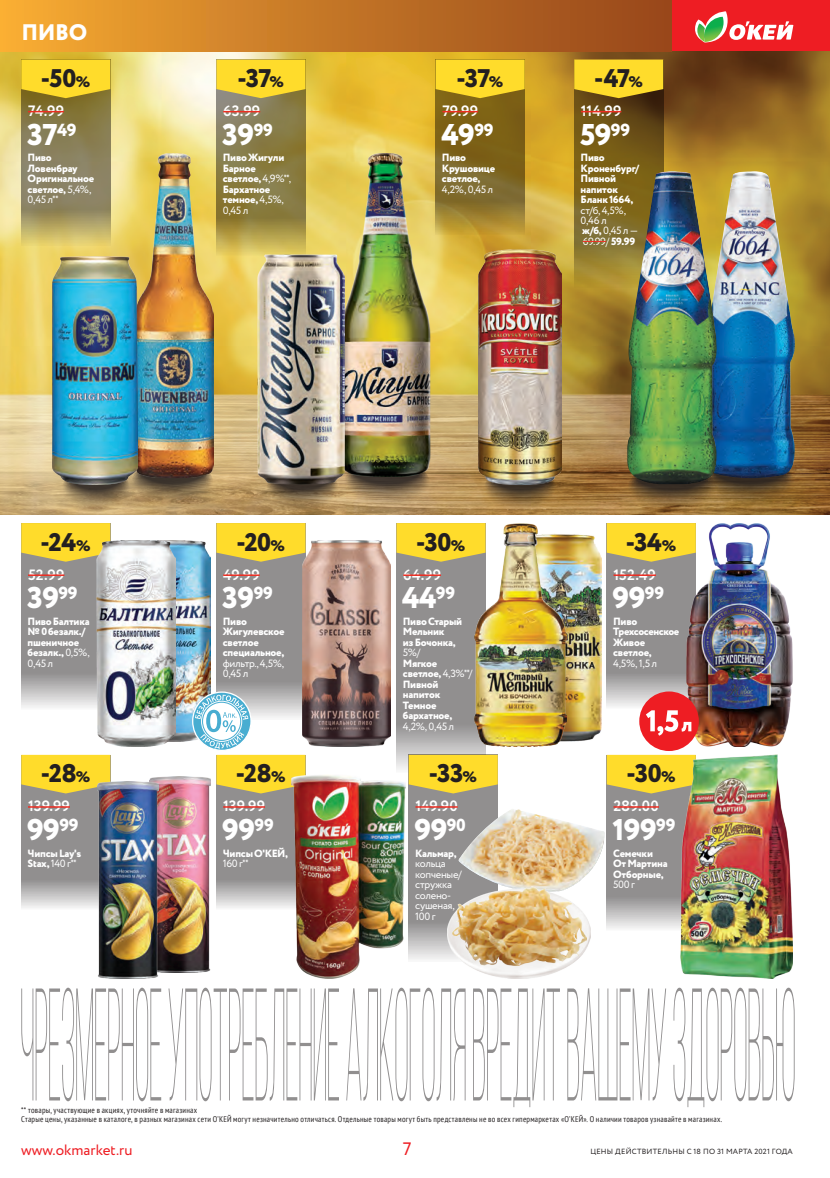
<style>
.page{position:relative;width:830px;height:1178px;background:#fff}
.page>*{position:absolute;margin:0;border:0;box-sizing:border-box;transform-origin:0 0}
.PrTag_RedPrice{font:800 30px "Circe";letter-spacing:-.02em;color:#fff}
.t1{font:800 25.5px "Circe";letter-spacing:-.02em;color:#231f20}
.t2{font:800 22.5px "Circe";color:#fff}
.t3{font:18px "Circe";color:#ee1d23}
.PrTag_BlackPrice{font:700 15px "Circe";color:#fff}
.t4{font:15px "Circe";color:#ee1d23}
.Product-Name{font:800 10.5px/10.5px "Circe";letter-spacing:-.02em;color:#fff}
.Product-Name-2{font:10.5px/10.5px "Circe";letter-spacing:-.025em;color:#fff}
.t5{font:condensed 8.25px/9px "PT Sans";letter-spacing:.03em;color:#231f20}
.t6{font:7.5px "Circe";letter-spacing:.03em;color:#231f20}
.s1{font-size:15.3px}
.s2{font-weight:400}
.s3{font-family:"PT Sans";font-weight:400;font-stretch:condensed}
.s4{font-weight:800}
</style>
<div class="page">
<img style="left:0;top:51px;width:829px;height:463px">
<svg style="left:62px;top:463px;width:68px;height:51px"></svg>
<svg style="left:266px;top:463px;width:72px;height:51px"></svg>
<svg style="left:626px;top:463px;width:90px;height:51px"></svg>
<svg style="left:704px;top:458px;width:90px;height:51px"></svg>
<svg style="left:484px;top:463px;width:72px;height:51px"></svg>
<svg style="left:131px;top:458px;width:82px;height:51px"></svg>
<svg style="left:343px;top:458px;width:86px;height:51px"></svg>
<svg style="left:574px;top:98px;width:89px;height:189px"></svg>
<svg style="left:582px;top:241px;width:23px;height:1px"></svg>
<svg style="left:574px;top:60px;width:89px;height:38px"></svg>
<hr style="left:580px;top:111px;width:41px;height:1px;background:#ed2d22">
<img style="left:716px;top:171px;width:78px;height:307px">
<img style="left:626px;top:171px;width:90px;height:313px">
<svg style="left:396px;top:562px;width:89px;height:208px;fill:#918f8f"></svg>
<svg style="left:396px;top:523px;width:78px;height:39px"></svg>
<hr style="left:403px;top:574px;width:38px;height:2px;background:#ed2d22">
<img style="left:474px;top:523px;width:85px;height:223px">
<img style="left:520px;top:533px;width:81px;height:209px">
<svg style="left:606px;top:793px;width:74px;height:136px;fill:#918f8f"></svg>
<svg style="left:606px;top:755px;width:74px;height:38px"></svg>
<hr style="left:613px;top:806px;width:45px;height:2px;background:#ed2d22">
<img style="left:680px;top:755px;width:112px;height:223px">
<div style="left:216px;top:523px;width:89px;height:197px;background:#918f8f"></div>
<svg style="left:216px;top:523px;width:89px;height:39px"></svg>
<hr style="left:223px;top:574px;width:36px;height:2px;background:#ed2d22">
<img style="left:303px;top:540px;width:87px;height:206px">
<svg style="left:435px;top:98px;width:89px;height:137px"></svg>
<svg style="left:435px;top:60px;width:89px;height:38px"></svg>
<hr style="left:442px;top:111px;width:36px;height:1px;background:#ed2d22">
<img style="left:478px;top:249px;width:83px;height:235px">
<svg style="left:21px;top:562px;width:76px;height:146px;fill:#918f8f"></svg>
<svg style="left:21px;top:523px;width:89px;height:39px"></svg>
<hr style="left:28px;top:574px;width:36px;height:2px;background:#ed2d22">
<img style="left:176px;top:540px;width:34px;height:202px">
<img style="left:97px;top:540px;width:79px;height:206px">
<svg style="left:216px;top:793px;width:75px;height:115px;fill:#918f8f"></svg>
<hr style="left:223px;top:806px;width:42px;height:2px;background:#ed2d22">
<img style="left:291px;top:775px;width:115px;height:203px">
<svg style="left:606px;top:562px;width:74px;height:145px;fill:#918f8f"></svg>
<svg style="left:606px;top:523px;width:74px;height:39px"></svg>
<hr style="left:613px;top:574px;width:42px;height:2px;background:#ed2d22">
<img style="left:680px;top:523px;width:113px;height:223px">
<svg style="left:216px;top:98px;width:89px;height:158px"></svg>
<svg style="left:216px;top:60px;width:89px;height:38px"></svg>
<hr style="left:223px;top:111px;width:37px;height:1px;background:#ed2d22">
<img style="left:340px;top:153px;width:90px;height:323px">
<img style="left:258px;top:255px;width:87px;height:229px">
<svg style="left:21px;top:98px;width:89px;height:148px"></svg>
<svg style="left:21px;top:60px;width:89px;height:38px"></svg>
<hr style="left:28px;top:111px;width:36px;height:1px;background:#ed2d22">
<img style="left:134px;top:153px;width:80px;height:324px">
<img style="left:52px;top:257px;width:85px;height:227px">
<svg style="left:408px;top:793px;width:89px;height:167px;fill:#918f8f"></svg>
<svg style="left:408px;top:755px;width:89px;height:38px"></svg>
<hr style="left:415px;top:806px;width:42px;height:2px;background:#ed2d22">
<img style="left:458px;top:808px;width:146px;height:78px">
<img style="left:447px;top:888px;width:143px;height:90px">
<img style="left:452px;top:886px;width:134px;height:80px">
<svg style="left:21px;top:793px;width:76px;height:115px;fill:#918f8f"></svg>
<svg style="left:21px;top:755px;width:89px;height:38px"></svg>
<hr style="left:28px;top:806px;width:42px;height:2px;background:#ed2d22">
<img style="left:150px;top:776px;width:61px;height:196px">
<img style="left:97px;top:782px;width:61px;height:196px">
<div style="left:639px;top:691px;width:59px;height:60px;background:#ee1d23;border-radius:50%"></div>
<svg style="left:646px;top:710px;width:45px;height:26px"></svg>
<svg style="left:192px;top:691px;width:113px;height:102px"></svg>
<svg style="left:21px;top:988px;width:773px;height:119px"></svg>
<div style="left:671px;top:0;width:158px;height:51px;background:#ee1d23"></div>
<svg style="left:695px;top:11px;width:98px;height:32px"></svg>
<div style="left:0;top:0;width:671px;height:51px;background:linear-gradient(to right,#f6ab33,#95441a)"></div>
<p class="t2" style="left:21px;top:17px;width:67px">ПИВО</p>
<p class="t1" style="left:41px;top:61px;width:51px">-50<span class="s1">%</span></p>
<p class="PrTag_RedPrice" style="left:27px;top:114px;width:51px">37<sup>49</sup></p>
<p class="PrTag_BlackPrice" style="left:28px;top:101px;width:37px">74.99</p>
<p class="t1" style="left:237px;top:61px;width:48px">-37<span class="s1">%</span></p>
<p class="PrTag_RedPrice" style="left:222px;top:114px;width:52px">39<sup>99</sup></p>
<p class="PrTag_BlackPrice" style="left:223px;top:101px;width:39px">63.99</p>
<p class="t1" style="left:456px;top:61px;width:48px">-37<span class="s1">%</span></p>
<p class="PrTag_RedPrice" style="left:441px;top:114px;width:54px">49<sup>99</sup></p>
<p class="PrTag_BlackPrice" style="left:442px;top:101px;width:37px">79.99</p>
<p class="t1" style="left:593px;top:61px;width:50px">-47<span class="s1">%</span></p>
<p class="PrTag_RedPrice" style="left:579px;top:114px;width:52px">59<sup>99</sup></p>
<p class="PrTag_BlackPrice" style="left:580px;top:101px;width:42px">114.99</p>
<p class="Product-Name" style="left:28px;top:153px;width:68px">Пиво<br>Ловенбрау<br>Оригинальное светлое, <span class="s2">5,4%,<br>0,45 л</span><span class="s3">**</span></p>
<p class="Product-Name" style="left:223px;top:153px;width:70px">Пиво Жигули<br>Барное светлое, <span class="s2">4,9%</span><span class="s3">**</span><span class="s2">,</span></p>
<p class="Product-Name" style="left:223px;top:184px;width:63px">Бархатное темное, <span class="s2">4,5%,<br>0,45 л</span></p>
<p class="Product-Name" style="left:442px;top:153px;width:55px">Пиво<br>Крушовице светлое,<br><span class="s2">4,2%, 0,45 л</span></p>
<p class="Product-Name" style="left:580px;top:153px;width:60px">Пиво<br>Кроненбург/<br>Пивной напиток<br>Бланк 1664, <span class="s2">ст/б, 4,5%,<br>0,46 л</span></p>
<p class="Product-Name-2" style="left:582px;top:226px;width:58px"><span class="s4">ж/б,</span> 0,45 л —</p>
<p class="Product-Name-2" style="left:582px;top:236px;width:54px">69.99/ <span class="s4">59.99</span></p>
<p class="t1" style="left:41px;top:525px;width:51px">-24<span class="s1">%</span></p>
<p class="PrTag_RedPrice" style="left:27px;top:577px;width:52px">39<sup>99</sup></p>
<p class="PrTag_BlackPrice" style="left:28px;top:564px;width:38px">52.99</p>
<p class="t1" style="left:236px;top:525px;width:50px">-20<span class="s1">%</span></p>
<p class="PrTag_RedPrice" style="left:222px;top:577px;width:52px">39<sup>99</sup></p>
<p class="PrTag_BlackPrice" style="left:223px;top:564px;width:38px">49.99</p>
<p class="t1" style="left:416px;top:525px;width:51px">-30<span class="s1">%</span></p>
<p class="PrTag_RedPrice" style="left:402px;top:577px;width:54px">44<sup>99</sup></p>
<p class="PrTag_BlackPrice" style="left:403px;top:564px;width:39px">64.99</p>
<p class="t1" style="left:625px;top:525px;width:52px">-34<span class="s1">%</span></p>
<p class="PrTag_RedPrice" style="left:612px;top:577px;width:53px">99<sup>99</sup></p>
<p class="PrTag_BlackPrice" style="left:613px;top:564px;width:44px">152.49</p>
<p class="Product-Name" style="left:28px;top:616px;width:64px">Пиво Балтика № 0 безалк./ пшеничное безалк., <span class="s2">0,5%,<br>0,45 л</span></p>
<p class="Product-Name" style="left:223px;top:616px;width:63px">Пиво<br>Жигулевское светлое специальное, <span class="s2">фильтр., 4,5%,<br>0,45 л</span></p>
<p class="Product-Name" style="left:402px;top:616px;width:61px">Пиво Старый<br>Мельник<br>из Бочонка,<br><span class="s2">5%/</span></p>
<p class="Product-Name" style="left:402px;top:658px;width:71px">Мягкое светлое, <span class="s2">4,3%</span><span class="s3">**</span><span class="s2">/</span></p>
<p class="Product-Name" style="left:402px;top:679px;width:53px">Пивной напиток<br>Темное бархатное,<br><span class="s2">4,2%, 0,45 л</span></p>
<p class="Product-Name" style="left:612px;top:616px;width:68px">Пиво<br>Трехсосенское<br>Живое светлое,</p>
<p class="Product-Name-2" style="left:612px;top:658px;width:45px">4,5%, 1,5 л</p>
<p class="t1" style="left:41px;top:756px;width:51px">-28<span class="s1">%</span></p>
<p class="PrTag_RedPrice" style="left:27px;top:809px;width:53px">99<sup>99</sup></p>
<p class="PrTag_BlackPrice" style="left:28px;top:796px;width:43px">139.99</p>
<p class="t1" style="left:236px;top:756px;width:51px">-28<span class="s1">%</span></p>
<p class="PrTag_RedPrice" style="left:222px;top:809px;width:53px">99<sup>99</sup></p>
<p class="PrTag_BlackPrice" style="left:223px;top:796px;width:43px">139.99</p>
<p class="t1" style="left:428px;top:756px;width:50px">-33<span class="s1">%</span></p>
<p class="PrTag_RedPrice" style="left:414px;top:809px;width:53px">99<sup>90</sup></p>
<p class="PrTag_BlackPrice" style="left:415px;top:796px;width:44px">149.90</p>
<p class="t1" style="left:626px;top:756px;width:51px">-30<span class="s1">%</span></p>
<p class="PrTag_RedPrice" style="left:612px;top:809px;width:64px">199<sup>99</sup></p>
<p class="PrTag_BlackPrice" style="left:613px;top:796px;width:47px">289.00</p>
<p class="Product-Name" style="left:28px;top:848px;width:55px">Чипсы Lay's<br>Stax, <span class="s2">140 г</span><span class="s3">**</span></p>
<p class="Product-Name" style="left:223px;top:848px;width:67px">Чипсы О'КЕЙ,<br><span class="s2">160 г</span><span class="s3">**</span></p>
<p class="Product-Name-2" style="left:415px;top:848px;width:48px"><span class="s4">Кальмар, </span>кольца копченые/ стружка солено&shy;сушеная,<br>100 г</p>
<p class="Product-Name" style="left:612px;top:848px;width:56px">Семечки<br>От Мартина<br>Отборные,<br><span class="s2">500 г</span></p>
<p class="t5" style="left:21px;top:1106px;width:702px">** товары, участвующие в акциях, уточняйте в магазинах<br>Старые цены, указанные в каталоге, в разных магазинах сети О’КЕЙ могут незначительно отличаться. Отдельные товары могут быть представлены не во всех гипермаркетах «О’КЕЙ». О наличии товаров узнавайте в магазинах.</p>
<h3 class="t4" style="left:21px;top:1139px;width:113px">www.okmarket.ru</h3>
<h3 class="t3" style="left:402px;top:1137px;width:10px">7</h3>
<p class="t6" style="left:590px;top:1147px;width:204px">ЦЕНЫ ДЕЙСТВИТЕЛЬНЫ с 18 по 31 марта 2021 года</p>
</div>
